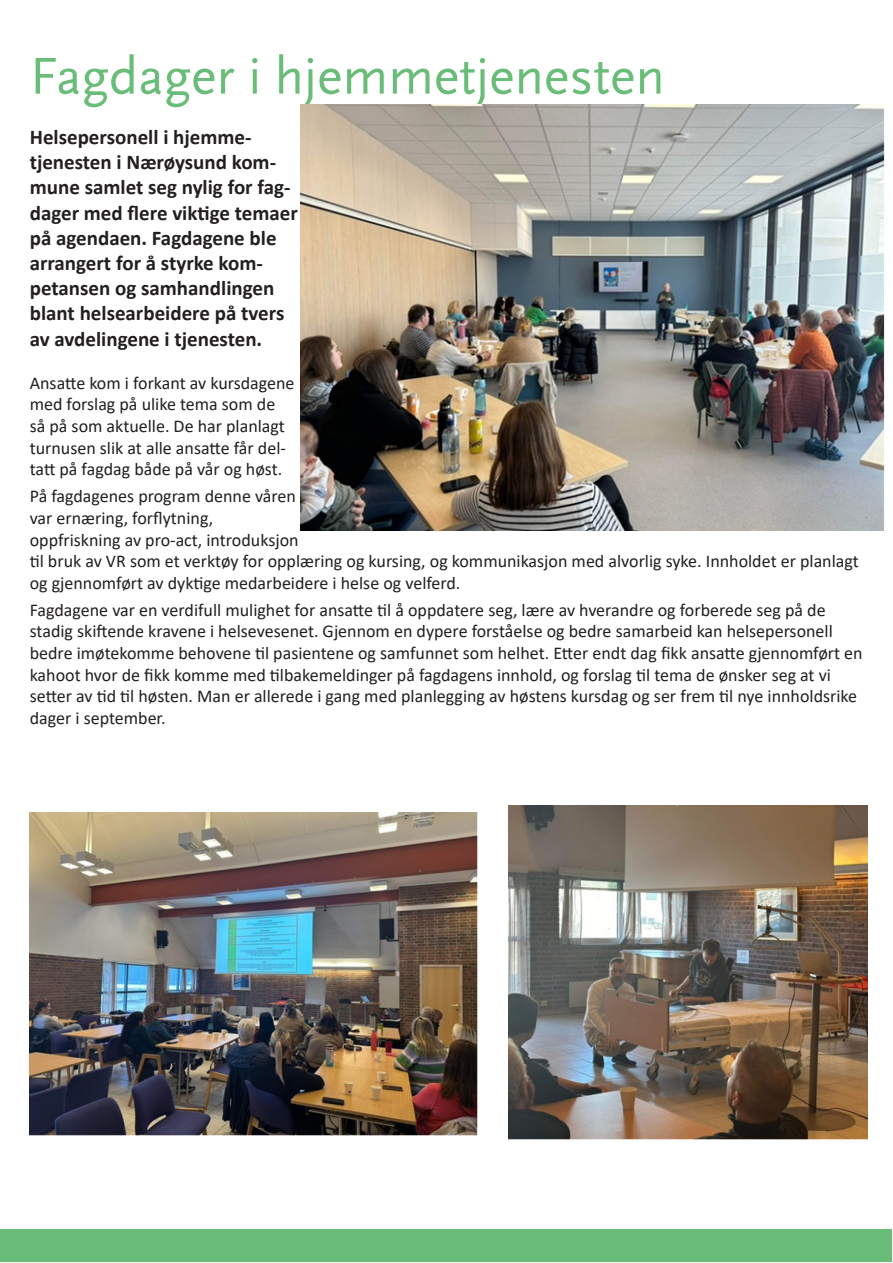
<style>
.page{position:relative;width:893px;height:1263px;background:#fff}
.page>*{position:absolute;margin:0;border:0;box-sizing:border-box;transform-origin:0 0}
.t1{font:54px "Scala Sans Pro";color:#69bd78}
.t2{font:700 21px/25.2px "Calibri";color:#231f20}
.t3{font:18px/21.6px "Calibri";color:#231f20}
</style>
<div class="page">
<div style="left:1px;top:1230px;width:891px;height:32px;background:#69bd78"></div>
<img style="left:300px;top:105px;width:584px;height:426px">
<img style="left:30px;top:812px;width:448px;height:323px">
<img style="left:509px;top:805px;width:358px;height:335px">
<p class="t1" style="left:30px;top:45px;width:637px">Fagdager i hjemmetjenesten</p>
<p class="t2" style="left:30px;top:124px;width:223px">Helsepersonell i hjemme-</p>
<p class="t2" style="left:30px;top:149px;width:270px">tjenesten i Nærøysund kom&shy;mune samlet seg nylig for fag&shy;dager med flere viktige temaer på agendaen. Fagdagene ble arrangert for å styrke kom&shy;petansen og samhandlingen blant helsearbeidere på tvers av avdelingene i tjenesten.</p>
<p class="t3" style="left:30px;top:372px;width:266px">Ansatte kom i forkant av kursdagene med forslag på ulike tema som de så på som aktuelle. De har planlagt turnusen slik at alle ansatte får del&shy;tatt på fagdag både på vår og høst.</p>
<p class="t3" style="left:30px;top:485px;width:268px">På fagdagenes program denne våren var ernæring, forflytning,</p>
<p class="t3" style="left:30px;top:528px;width:830px">oppfriskning av pro-act, introduksjon<br>til bruk av VR som et verktøy for opplæring og kursing, og kommunikasjon med alvorlig syke. Innholdet er planlagt og gjennomført av dyktige medarbeidere i helse og velferd.</p>
<p class="t3" style="left:30px;top:598px;width:834px">Fagdagene var en verdifull mulighet for ansatte til å oppdatere seg, lære av hverandre og forberede seg på de stadig skiftende kravene i helsevesenet. Gjennom en dypere forståelse og bedre samarbeid kan helsepersonell bedre imøtekomme behovene til pasientene og samfunnet som helhet. Etter endt dag fikk ansatte gjennomført en kahoot hvor de fikk komme med tilbakemeldinger på fagdagens innhold, og forslag til tema de ønsker seg at vi</p>
<p class="t3" style="left:30px;top:685px;width:829px">setter av tid til høsten. Man er allerede i gang med planlegging av høstens kursdag og ser frem til nye innholdsrike dager i september.</p>
</div>
